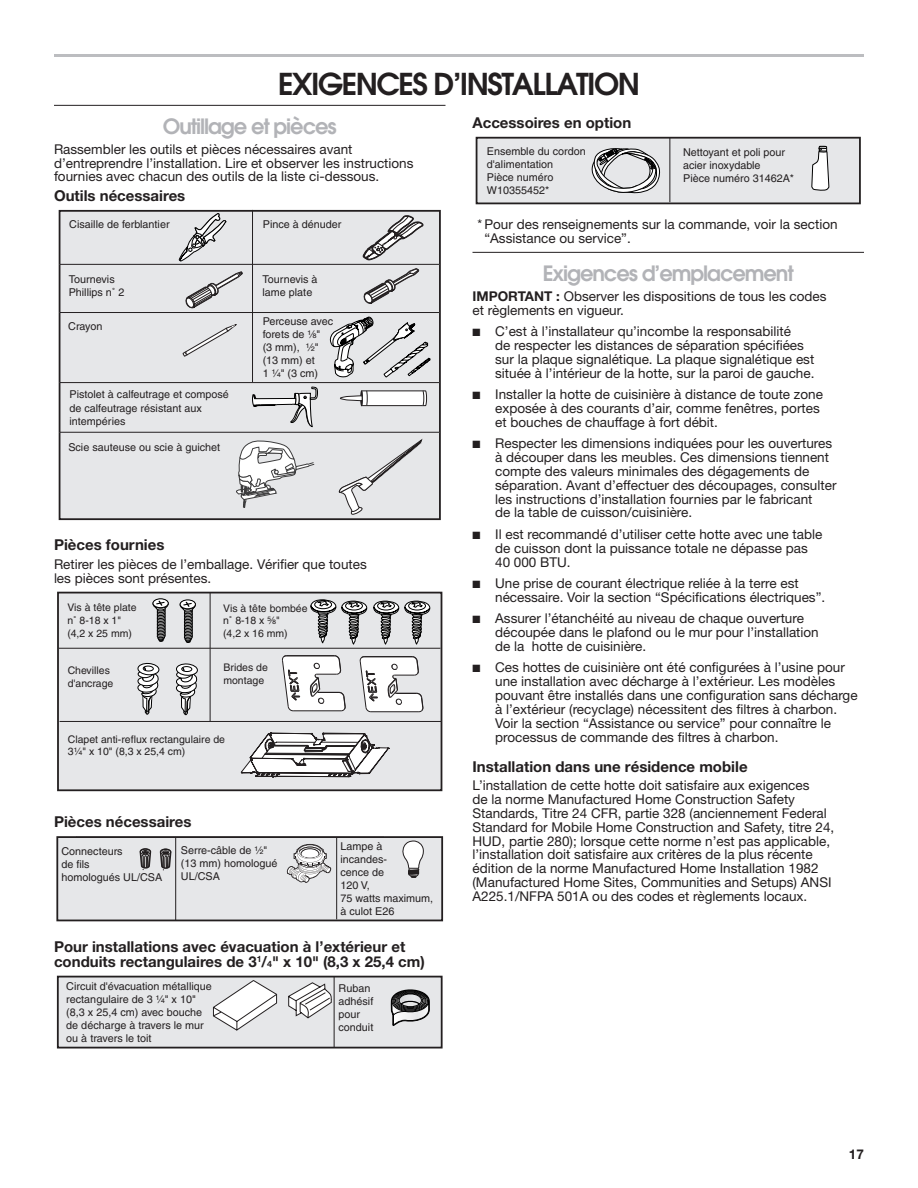
<style>
.page{position:relative;width:918px;height:1188px;background:#fff}
.page>*{position:absolute;margin:0;border:0;box-sizing:border-box;transform-origin:0 0}
.Heading_1{font:600 30px "Avant Garde";letter-spacing:-.05em;color:#231f20}
.Heading_2{font:600 21px "Avant Garde";letter-spacing:-.05em;color:#b2b3b7}
.Heading_3{font:700 15px/15px "Helvetica Neue";color:#231f20}
.Heading_3_Plus{font:700 15px "Helvetica Neue";color:#231f20}
.Body{font:13.5px/13.8px "Helvetica Neue";color:#231f20}
.Hanging_Asterisks{font:13.5px/13.8px "Helvetica Neue";color:#231f20}
.t1{font:700 13.5px "Helvetica Neue";color:#231f20}
.t2{font:10.8px/13px "Helvetica";color:#231f20}
.t3{font:10.5px/12.8px "Helvetica";color:#231f20}
.s1{font-family:"Helvetica Fraction"}
.s2{font-size:8.7px}
.s3{font-weight:700}
</style>
<div class="page">
<hr style="left:54px;top:54px;width:810px;height:3px;background:#bcbdc0">
<hr style="left:54px;top:105px;width:392px;height:1px;background:#231f20">
<hr style="left:472px;top:252px;width:392px;height:1px;background:#231f20">
<div style="left:60px;top:211px;width:380px;height:308px;background:#e6e7e9"></div>
<div style="left:59px;top:210px;width:382px;height:310px;border:2px solid #231f20"></div>
<hr style="left:252px;top:210px;width:1px;height:172px;background:#231f20">
<hr style="left:60px;top:264px;width:379px;height:1px;background:#231f20">
<hr style="left:60px;top:312px;width:379px;height:1px;background:#231f20">
<hr style="left:60px;top:382px;width:379px;height:1px;background:#231f20">
<hr style="left:60px;top:432px;width:379px;height:1px;background:#231f20">
<svg style="left:177px;top:213px;width:67px;height:96px"></svg>
<svg style="left:252px;top:382px;width:66px;height:45px"></svg>
<svg style="left:340px;top:390px;width:87px;height:16px"></svg>
<svg style="left:236px;top:440px;width:79px;height:80px"></svg>
<svg style="left:338px;top:438px;width:85px;height:77px"></svg>
<svg style="left:183px;top:324px;width:54px;height:32px"></svg>
<svg style="left:329px;top:215px;width:102px;height:163px"></svg>
<div style="left:58px;top:593px;width:384px;height:197px;background:#e6e7e9"></div>
<div style="left:57px;top:592px;width:385px;height:199px;border:2px solid #231f20"></div>
<hr style="left:210px;top:593px;width:1px;height:129px;background:#231f20">
<hr style="left:58px;top:648px;width:383px;height:1px;background:#231f20">
<hr style="left:60px;top:721px;width:382px;height:1px;background:#231f20">
<div style="left:153px;top:599px;width:15px;height:9px;border:1px solid #000;border-radius:50%"></div>
<div style="left:180px;top:600px;width:16px;height:9px;border:1px solid #000;border-radius:50%"></div>
<svg style="left:180px;top:602px;width:16px;height:41px"></svg>
<svg style="left:310px;top:600px;width:121px;height:45px"></svg>
<svg style="left:137px;top:601px;width:31px;height:114px"></svg>
<svg style="left:176px;top:663px;width:22px;height:53px"></svg>
<svg style="left:282px;top:655px;width:64px;height:57px"></svg>
<svg style="left:241px;top:732px;width:148px;height:46px"></svg>
<svg style="left:359px;top:656px;width:65px;height:57px"></svg>
<div style="left:57px;top:837px;width:385px;height:83px;background:#e6e7e9"></div>
<div style="left:56px;top:836px;width:387px;height:85px;border:2px solid #231f20"></div>
<hr style="left:175px;top:837px;width:1px;height:84px;background:#231f20">
<hr style="left:76px;top:837px;width:308px;height:1px;background:#231f20">
<svg style="left:139px;top:848px;width:33px;height:22px"></svg>
<svg style="left:287px;top:844px;width:44px;height:39px"></svg>
<svg style="left:402px;top:840px;width:22px;height:38px"></svg>
<hr style="left:336px;top:837px;width:1px;height:82px;background:#231f20">
<div style="left:58px;top:977px;width:384px;height:71px;background:#e6e7e9"></div>
<div style="left:57px;top:976px;width:386px;height:73px;border:2px solid #231f20"></div>
<hr style="left:334px;top:976px;width:1px;height:72px;background:#231f20">
<svg style="left:213px;top:980px;width:65px;height:51px"></svg>
<svg style="left:390px;top:989px;width:40px;height:37px"></svg>
<svg style="left:288px;top:982px;width:44px;height:37px"></svg>
<div style="left:477px;top:138px;width:383px;height:65px;background:#e6e7e9"></div>
<div style="left:476px;top:137px;width:385px;height:67px;border:2px solid #231f20"></div>
<svg style="left:591px;top:148px;width:69px;height:45px"></svg>
<hr style="left:670px;top:138px;width:1px;height:64px;background:#231f20">
<svg style="left:811px;top:137px;width:19px;height:54px"></svg>
<h1 class="Heading_1" style="left:278px;top:64px;width:363px">EXIGENCES D’INSTALLATION</h1>
<h2 class="Heading_2" style="left:163px;top:112px;width:175px">Outillage et pièces</h2>
<p class="Body" style="left:54px;top:142px;width:361px">Rassembler les outils et pièces nécessaires avant d’entreprendre l’installation. Lire et observer les instructions fournies avec chacun des outils de la liste ci-dessous.</p>
<h3 class="Heading_3" style="left:54px;top:188px;width:133px">Outils nécessaires</h3>
<h3 class="Heading_3" style="left:472px;top:115px;width:160px">Accessoires en option</h3>
<p class="t2" style="left:487px;top:145px;width:100px">Ensemble du cordon d'alimentation<br>Pièce numéro<br>W10355452*</p>
<p class="t2" style="left:683px;top:146px;width:113px">Nettoyant et poli pour acier inoxydable<br>Pièce numéro 31462A*</p>
<p class="t2" style="left:69px;top:218px;width:102px">Cisaille de ferblantier</p>
<p class="t2" style="left:69px;top:273px;width:57px">Tournevis<br>Phillips n˚ 2</p>
<p class="t2" style="left:68px;top:319px;width:36px">Crayon</p>
<p class="t2" style="left:70px;top:388px;width:161px">Pistolet à calfeutrage et composé de calfeutrage résistant aux intempéries</p>
<p class="t2" style="left:68px;top:440px;width:153px">Scie sauteuse ou scie à guichet</p>
<p class="t2" style="left:263px;top:218px;width:80px">Pince à dénuder</p>
<p class="t2" style="left:263px;top:273px;width:57px">Tournevis à lame plate</p>
<p class="t2" style="left:263px;top:315px;width:72px">Perceuse avec forets de <span class="s1">¹⁄₈</span>"<br>(3 mm), <span class="s1">¹⁄₂</span>" (13 mm) et<br>1 <span class="s1">¹⁄₄</span>" (3 cm)</p>
<h3 class="Heading_3" style="left:54px;top:537px;width:112px">Pièces fournies</h3>
<p class="Body" style="left:54px;top:557px;width:314px">Retirer les pièces de l’emballage. Vérifier que toutes les pièces sont présentes.</p>
<p class="t3" style="left:67px;top:601px;width:71px">Vis à tête plate n˚ 8-18 x 1" (4,2 x 25 mm)</p>
<p class="t3" style="left:68px;top:664px;width:47px">Chevilles d'ancrage</p>
<p class="t3" style="left:223px;top:661px;width:46px">Brides de montage</p>
<p class="t3" style="left:223px;top:602px;width:86px">Vis à tête bombée n˚ 8-18 x <span class="s1">⁵⁄₈</span>"<br>(4,2 x 16 mm)</p>
<p class="t3" style="left:68px;top:733px;width:159px">Clapet anti-reflux rectangulaire de<br>3<span class="s1">¹⁄₄</span>" x 10" (8,3 x 25,4 cm)</p>
<h3 class="Heading_3" style="left:54px;top:814px;width:139px">Pièces nécessaires</h3>
<p class="t2" style="left:61px;top:845px;width:102px">Connecteurs<br>de fils<br>homologués UL/CSA</p>
<p class="t2" style="left:181px;top:844px;width:98px">Serre-câble de <span class="s1">¹⁄₂</span>" (13 mm) homologué<br>UL/CSA</p>
<p class="t2" style="left:340px;top:840px;width:94px">Lampe à<br>incandes-<br>cence de<br>120 V,<br>75 watts maximum, à culot E26</p>
<h3 class="Heading_3" style="left:54px;top:939px;width:372px">Pour installations avec évacuation à l’extérieur et conduits rectangulaires de 3<sup>1</sup>/<span class="s2">4</span>" x 10" (8,3 x 25,4 cm)</h3>
<p class="t2" style="left:66px;top:980px;width:147px">Circuit d'évacuation métallique rectangulaire de 3 <span class="s1">¹⁄₄</span>" x 10" (8,3 x 25,4 cm) avec bouche de décharge à travers le mur ou à travers le toit</p>
<p class="t2" style="left:339px;top:981px;width:36px">Ruban adhésif pour conduit</p>
<p class="Hanging_Asterisks" style="left:484px;top:218px;width:355px;text-indent:-7px">* Pour des renseignements sur la commande, voir la section “Assistance ou service”.</p>
<h2 class="Heading_2" style="left:543px;top:259px;width:253px">Exigences d’emplacement</h2>
<p class="Body" style="left:472px;top:289px;width:356px"><span class="s3">IMPORTANT :</span> Observer les dispositions de tous les codes et règlements en vigueur.</p>
<p class="Body" style="left:495px;top:324px;width:321px;text-indent:-23px">■ C’est à l’installateur qu’incombe la responsabilité<br>de respecter les distances de séparation spécifiées sur la plaque signalétique. La plaque signalétique est située à l’intérieur de la hotte, sur la paroi de gauche.</p>
<p class="Body" style="left:495px;top:387px;width:329px;text-indent:-23px">■ Installer la hotte de cuisinière à distance de toute zone exposée à des courants d’air, comme fenêtres, portes et bouches de chauffage à fort débit.</p>
<p class="Body" style="left:495px;top:436px;width:343px;text-indent:-23px">■ Respecter les dimensions indiquées pour les ouvertures à découper dans les meubles. Ces dimensions tiennent compte des valeurs minimales des dégagements de séparation. Avant d’effectuer des découpages, consulter les instructions d’installation fournies par le fabricant<br>de la table de cuisson/cuisinière.</p>
<p class="Body" style="left:495px;top:527px;width:329px;text-indent:-23px">■ Il est recommandé d’utiliser cette hotte avec une table de cuisson dont la puissance totale ne dépasse pas<br>40 000 BTU.</p>
<p class="Body" style="left:495px;top:576px;width:332px;text-indent:-23px">■ Une prise de courant électrique reliée à la terre est nécessaire. Voir la section “Spécifications électriques”.</p>
<p class="Body" style="left:495px;top:611px;width:325px;text-indent:-23px">■ Assurer l’étanchéité au niveau de chaque ouverture découpée dans le plafond ou le mur pour l’installation de la hotte de cuisinière.</p>
<p class="Body" style="left:495px;top:660px;width:364px;text-indent:-23px">■ Ces hottes de cuisinière ont été configurées à l’usine pour une installation avec décharge à l’extérieur. Les modèles pouvant être installés dans une configuration sans décharge à l’extérieur (recyclage) nécessitent des filtres à charbon.<br>Voir la section “Assistance ou service” pour connaître le processus de commande des filtres à charbon.</p>
<h3 class="Heading_3_Plus" style="left:472px;top:757px;width:277px">Installation dans une résidence mobile</h3>
<p class="Body" style="left:472px;top:778px;width:363px">L’installation de cette hotte doit satisfaire aux exigences<br>de la norme Manufactured Home Construction Safety Standards, Titre 24 CFR, partie 328 (anciennement Federal Standard for Mobile Home Construction and Safety, titre 24, HUD, partie 280); lorsque cette norme n’est pas applicable, l’installation doit satisfaire aux critères de la plus récente édition de la norme Manufactured Home Installation 1982 (Manufactured Home Sites, Communities and Setups) ANSI A225.1/NFPA 501A ou des codes et règlements locaux.</p>
<p class="t1" style="left:849px;top:1146px;width:17px">17</p>
</div>
